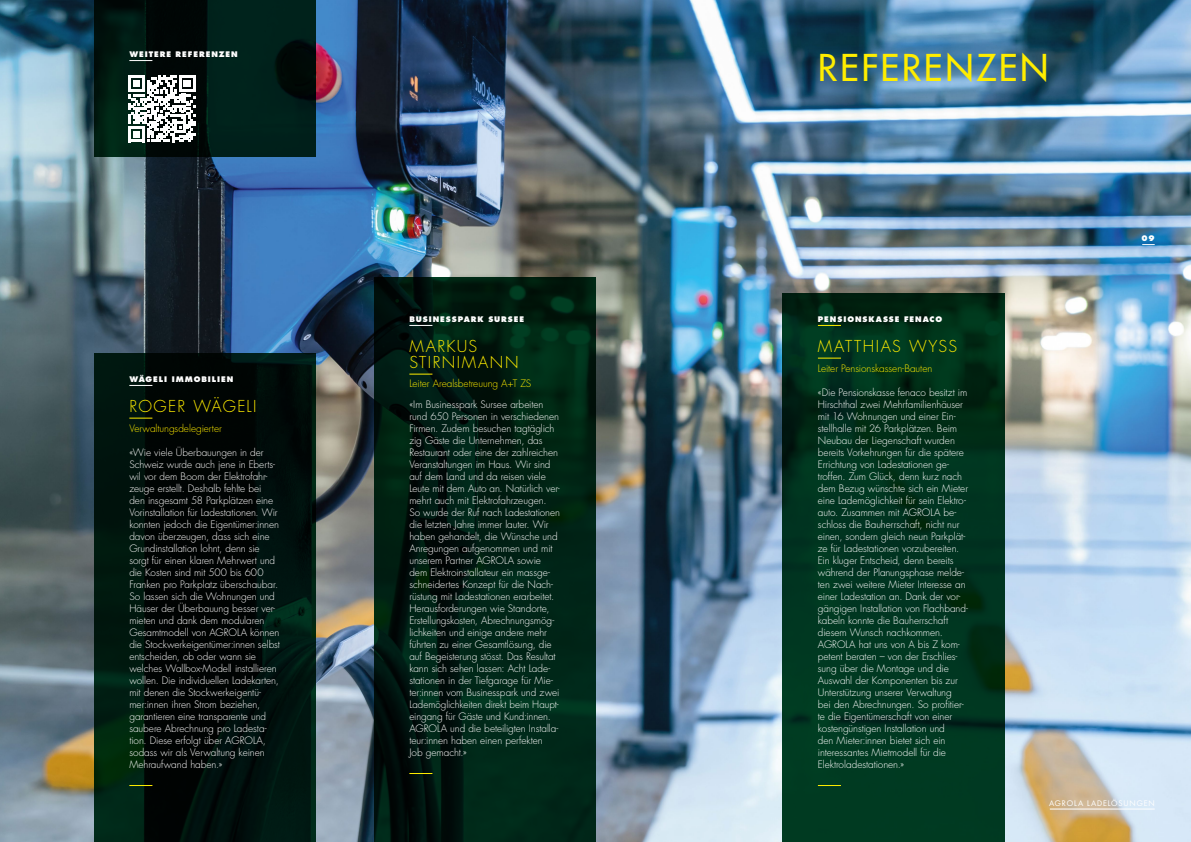
<style>
.page{position:relative;width:1191px;height:842px;background:#fff}
.page>*{position:absolute;margin:0;border:0;box-sizing:border-box;transform-origin:0 0}
.t1{font:500 36px "Futura Std";letter-spacing:.075em;color:#ffed00}
.t2{font:300 16px/16px "Futura Std";letter-spacing:.09em;color:#ffed00}
.t3{font:300 10px/12px "Futura Std";letter-spacing:-.005em;color:#fff}
.t4{font:300 10px "Futura Std";letter-spacing:-.005em;color:#ffed00}
.t5{font:800 7.5px "Futura Std";letter-spacing:.125em;color:#fff}
.t6{font:7.5px "Futura Std";letter-spacing:.115em;color:#fff}
</style>
<div class="page">
<img style="left:0;top:0;width:1191px;height:842px">
<svg style="left:94px;top:353px;width:221px;height:489px;background:#000e09"></svg>
<svg style="left:94px;top:0;width:221px;height:157px;background:#001913"></svg>
<svg style="left:374px;top:277px;width:221px;height:565px;background:#001e12"></svg>
<svg style="left:129px;top:60px;width:23px;height:1px"></svg>
<svg style="left:409px;top:325px;width:23px;height:1px"></svg>
<svg style="left:409px;top:374px;width:23px;height:1px"></svg>
<svg style="left:409px;top:773px;width:23px;height:1px"></svg>
<hr style="left:1049px;top:808px;width:105px;height:1px;background:#fff">
<svg style="left:1142px;top:244px;width:12px;height:1px"></svg>
<svg style="left:129px;top:75px;width:66px;height:67px"></svg>
<svg style="left:129px;top:385px;width:23px;height:1px"></svg>
<svg style="left:129px;top:418px;width:23px;height:1px"></svg>
<svg style="left:129px;top:785px;width:23px;height:1px"></svg>
<svg style="left:782px;top:293px;width:223px;height:549px;background:#00331d"></svg>
<svg style="left:818px;top:325px;width:23px;height:1px"></svg>
<svg style="left:818px;top:358px;width:23px;height:1px"></svg>
<svg style="left:818px;top:785px;width:23px;height:1px"></svg>
<p class="t5" style="left:129px;top:50px;width:110px">WEITERE REFERENZEN</p>
<p class="t5" style="left:129px;top:374px;width:106px">WÄGELI IMMOBILIEN</p>
<h2 class="t2" style="left:129px;top:399px;width:129px">ROGER WÄGELI</h2>
<p class="t4" style="left:129px;top:422px;width:94px">Verwaltungsdelegierter</p>
<p class="t3" style="left:129px;top:447px;width:152px">«Wie viele Überbauungen in der Schweiz wurde auch jene in Eberts&shy;wil vor dem Boom der Elektrofahr&shy;zeuge erstellt. Deshalb fehlte bei<br>den insgesamt 58 Parkplätzen eine Vorinstallation für Ladestationen. Wir konnten jedoch die Eigentümer:innen davon überzeugen, dass sich eine Grundinstallation lohnt, denn sie sorgt für einen klaren Mehrwert und die Kosten sind mit 500 bis 600<br>Franken pro Parkplatz überschaubar.<br>So lassen sich die Wohnungen und Häuser der Überbauung besser ver&shy;mieten und dank dem modularen Gesamtmodell von AGROLA können die Stockwerkeigentümer:innen selbst entscheiden, ob oder wann sie welches Wallbox-Modell installieren wollen. Die individuellen Ladekarten, mit denen die Stockwerkeigentü&shy;mer:innen ihren Strom beziehen, garantieren eine transparente und saubere Abrechnung pro Ladesta&shy;tion. Diese erfolgt über AGROLA, sodass wir als Verwaltung keinen Mehraufwand haben.»</p>
<p class="t5" style="left:409px;top:314px;width:116px">BUSINESSPARK SURSEE</p>
<h2 class="t2" style="left:409px;top:339px;width:111px">MARKUS<br>STIRNIMANN</h2>
<p class="t4" style="left:409px;top:377px;width:123px">Leiter Arealsbetreuung A+T ZS</p>
<p class="t3" style="left:409px;top:399px;width:152px">«Im Businesspark Sursee arbeiten rund 650 Personen in verschiedenen Firmen. Zudem besuchen tagtäglich zig Gäste die Unternehmen, das Restaurant oder eine der zahlreichen Veranstaltungen im Haus. Wir sind auf dem Land und da reisen viele Leute mit dem Auto an. Natürlich ver&shy;mehrt auch mit Elektrofahrzeugen.<br>So wurde der Ruf nach Ladestationen die letzten Jahre immer lauter. Wir haben gehandelt, die Wünsche und Anregungen aufgenommen und mit unserem Partner AGROLA sowie dem Elektroinstallateur ein massge&shy;schneidertes Konzept für die Nach&shy;rüstung mit Ladestationen erarbeitet.<br>Herausforderungen wie Standorte, Erstellungskosten, Abrechnungsmög&shy;lichkeiten und einige andere mehr führten zu einer Gesamtlösung, die auf Begeisterung stösst. Das Resultat kann sich sehen lassen: Acht Lade&shy;stationen in der Tiefgarage für Mie&shy;ter:innen vom Businesspark und zwei Lademöglichkeiten direkt beim Haupt&shy;eingang für Gäste und Kund:innen.<br>AGROLA und die beteiligten Installa&shy;teur:innen haben einen perfekten<br>Job gemacht.»</p>
<h1 class="t1" style="left:818px;top:45px;width:232px">REFERENZEN</h1>
<p class="t5" style="left:818px;top:314px;width:126px">PENSIONSKASSE FENACO</p>
<h2 class="t2" style="left:818px;top:339px;width:141px">MATTHIAS WYSS</h2>
<p class="t4" style="left:818px;top:362px;width:116px">Leiter Pensionskassen-Bauten</p>
<p class="t3" style="left:818px;top:387px;width:152px">«Die Pensionskasse fenaco besitzt im Hirschthal zwei Mehrfamilienhäuser mit 16 Wohnungen und einer Ein&shy;stellhalle mit 26 Parkplätzen. Beim Neubau der Liegenschaft wurden bereits Vorkehrungen für die spätere Errichtung von Ladestationen ge&shy;troffen. Zum Glück, denn kurz nach dem Bezug wünschte sich ein Mieter eine Lademöglichkeit für sein Elektro&shy;auto. Zusammen mit AGROLA be&shy;schloss die Bauherrschaft, nicht nur einen, sondern gleich neun Parkplät&shy;ze für Ladestationen vorzubereiten.<br>Ein kluger Entscheid, denn bereits während der Planungsphase melde&shy;ten zwei weitere Mieter Interesse an einer Ladestation an. Dank der vor&shy;gängigen Installation von Flachband&shy;kabeln konnte die Bauherrschaft diesem Wunsch nachkommen.<br>AGROLA hat uns von A bis Z kom&shy;petent beraten – von der Erschlies&shy;sung über die Montage und die Auswahl der Komponenten bis zur Unterstützung unserer Verwaltung<br>bei den Abrechnungen. So profitier&shy;te die Eigentümerschaft von einer kostengünstigen Installation und<br>den Mieter:innen bietet sich ein interessantes Mietmodell für die Elektroladestationen.»</p>
<p class="t5" style="left:1141px;top:234px;width:15px">09</p>
<p class="t6" style="left:1049px;top:798px;width:107px">AGROLA LADELÖSUNGEN</p>
</div>
